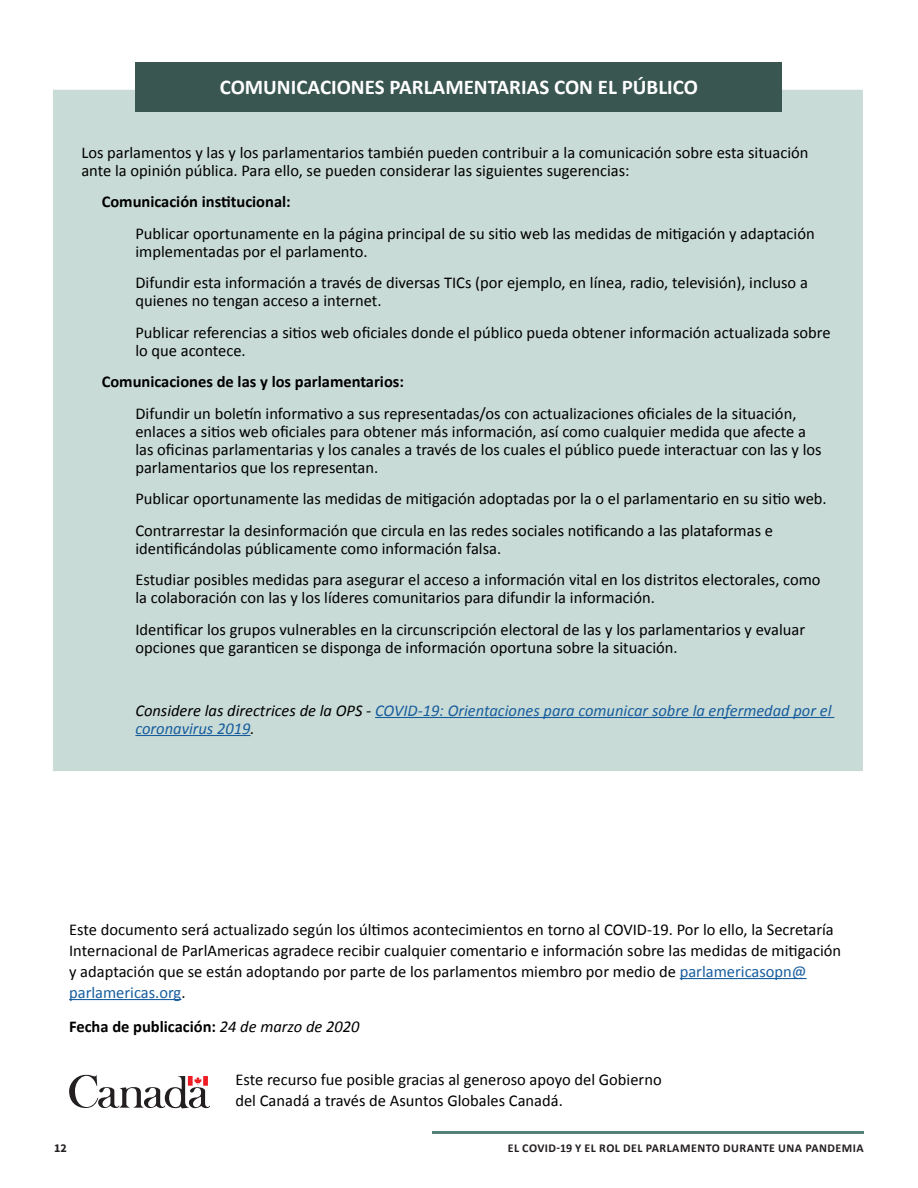
<style>
.page{position:relative;width:918px;height:1188px;background:#fff}
.page>*{position:absolute;margin:0;border:0;box-sizing:border-box;transform-origin:0 0}
.Title_box{font:700 21px "Calibri";color:#fff}
.Paragraph_box{font:16.5px/18px "Calibri";color:#000}
.Paragraph{font:16.5px/21px "Calibri";color:#000}
.Paragraph_box-2{font:italic 16.5px/18px "Calibri";color:#175d9e}
.Paragraph_box-3{font:700 16.5px "Calibri";color:#000}
.Paragraph-2{font:700 16.5px "Calibri";color:#000}
.t1{font:700 12px "Calibri";letter-spacing:.04em;color:#231f20}
.t2{font:700 12px "Source Sans Pro";color:#231f20}
.s1{color:#000}
.s2{color:#175d9e}
.s3{font-weight:400;font-style:italic}
</style>
<div class="page">
<hr style="left:432px;top:1131px;width:432px;height:3px;background:#558278">
<hr style="left:680px;top:978px;width:127px;height:1px;background:#175d9e">
<hr style="left:69px;top:999px;width:112px;height:1px;background:#175d9e">
<svg style="left:69px;top:1075px;width:141px;height:33px"></svg>
<div style="left:54px;top:91px;width:808px;height:679px;background:#c9dbd6"></div>
<hr style="left:375px;top:717px;width:459px;height:1px;background:#175d9e">
<hr style="left:135px;top:735px;width:116px;height:1px;background:#175d9e">
<div style="left:135px;top:63px;width:647px;height:49px;background:#395650"></div>
<p class="Title_box" style="left:220px;top:74px;width:480px">COMUNICACIONES PARLAMENTARIAS CON EL PÚBLICO</p>
<p class="Paragraph_box" style="left:81px;top:143px;width:729px">Los parlamentos y las y los parlamentarios también pueden contribuir a la comunicación sobre esta situación ante la opinión pública. Para ello, se pueden considerar las siguientes sugerencias:</p>
<p class="Paragraph_box-3" style="left:102px;top:191px;width:191px">Comunicación institucional:</p>
<p class="Paragraph_box" style="left:135px;top:224px;width:681px">Publicar oportunamente en la página principal de su sitio web las medidas de mitigación y adaptación implementadas por el parlamento.</p>
<p class="Paragraph_box" style="left:135px;top:274px;width:674px">Difundir esta información a través de diversas TICs (por ejemplo, en línea, radio, televisión), incluso a quienes no tengan acceso a internet.</p>
<p class="Paragraph_box" style="left:135px;top:323px;width:697px">Publicar referencias a sitios web oficiales donde el público pueda obtener información actualizada sobre lo que acontece.</p>
<p class="Paragraph_box-3" style="left:102px;top:371px;width:304px">Comunicaciones de las y los parlamentarios:</p>
<p class="Paragraph_box" style="left:135px;top:404px;width:688px">Difundir un boletín informativo a sus representadas/os con actualizaciones oficiales de la situación, enlaces a sitios web oficiales para obtener más información, así como cualquier medida que afecte a las oficinas parlamentarias y los canales a través de los cuales el público puede interactuar con las y los parlamentarios que los representan.</p>
<p class="Paragraph_box" style="left:135px;top:490px;width:693px">Publicar oportunamente las medidas de mitigación adoptadas por la o el parlamentario en su sitio web.</p>
<p class="Paragraph_box" style="left:135px;top:521px;width:639px">Contrarrestar la desinformación que circula en las redes sociales notificando a las plataformas e identificándolas públicamente como información falsa.</p>
<p class="Paragraph_box" style="left:135px;top:571px;width:687px">Estudiar posibles medidas para asegurar el acceso a información vital en los distritos electorales, como la colaboración con las y los líderes comunitarios para difundir la información.</p>
<p class="Paragraph_box" style="left:135px;top:620px;width:671px">Identificar los grupos vulnerables en la circunscripción electoral de las y los parlamentarios y evaluar opciones que garanticen se disponga de información oportuna sobre la situación.</p>
<p class="Paragraph_box-2" style="left:135px;top:701px;width:698px"><span class="s1">Considere las directrices de la OPS -</span> COVID-19: Orientaciones para comunicar sobre la enfermedad por el coronavirus 2019<span class="s1">.</span></p>
<p class="Paragraph" style="left:69px;top:919px;width:774px">Este documento será actualizado según los últimos acontecimientos en torno al COVID-19. Por lo ello, la Secretaría Internacional de ParlAmericas agradece recibir cualquier comentario e información sobre las medidas de mitigación y adaptación que se están adoptando por parte de los parlamentos miembro por medio de <span class="s2">parlamericasopn@ parlamericas.org</span>.</p>
<p class="Paragraph-2" style="left:69px;top:1016px;width:292px">Fecha de publicación: <span class="s3">24 de marzo de 2020</span></p>
<p class="Paragraph" style="left:235px;top:1069px;width:428px">Este recurso fue posible gracias al generoso apoyo del Gobierno del Canadá a través de Asuntos Globales Canadá.</p>
<p class="t2" style="left:54px;top:1140px;width:14px">12</p>
<p class="t1" style="left:508px;top:1140px;width:358px">EL COVID-19 Y EL ROL DEL PARLAMENTO DURANTE UNA PANDEMIA</p>
</div>
